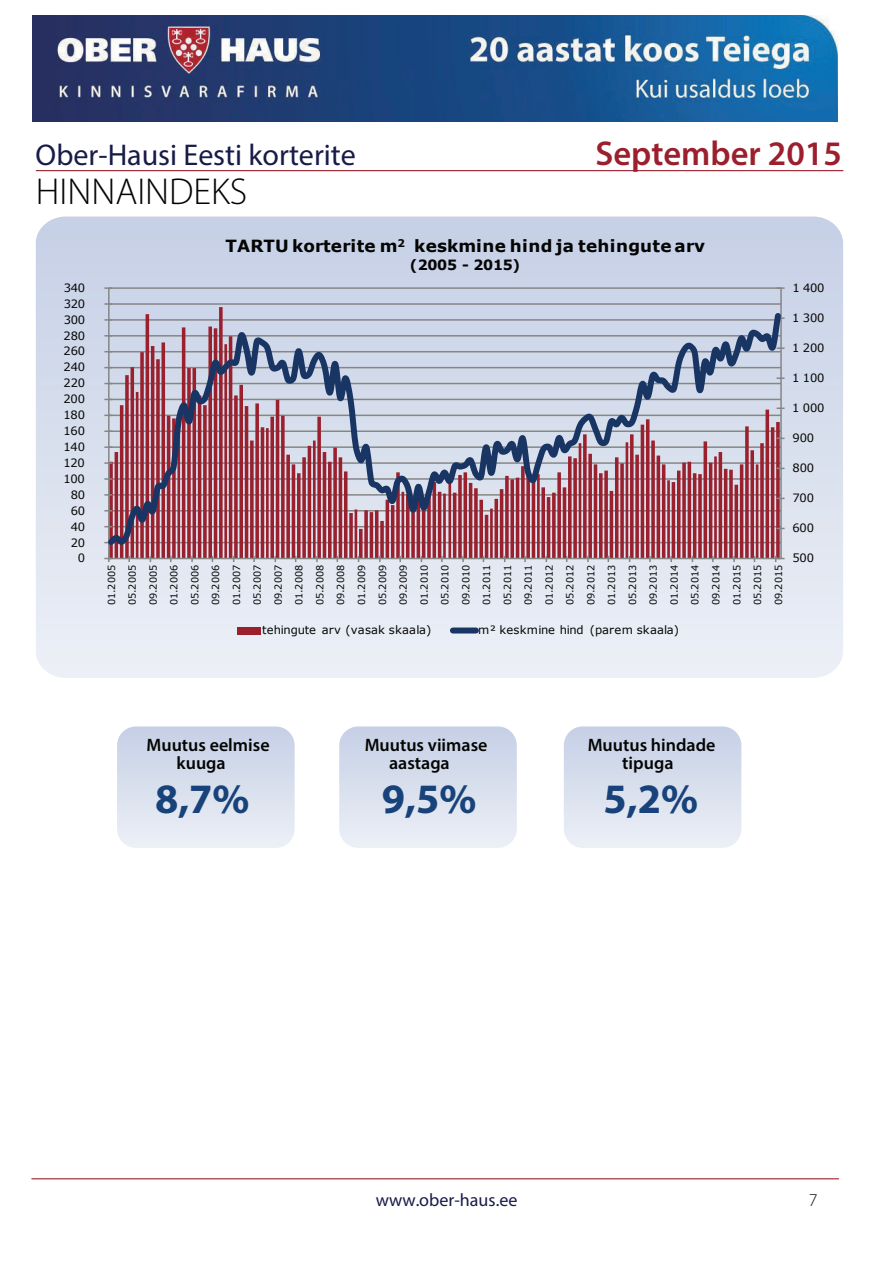
<style>
.page{position:relative;width:893px;height:1263px;background:#fff}
.page>*{position:absolute;margin:0;border:0;box-sizing:border-box;transform-origin:0 0}
.t1{font:700 42px "Myriad Pro";color:#18427a}
.t2{font:300 37.5px "Myriad Pro";color:#040503}
.t3{font:600 34.5px "Myriad Pro";color:#9b1f2d}
.t4{font:30px "Myriad Pro";color:#171b48}
.t5{font:600 18px/18px "Myriad Pro";color:#040503}
.t6{font:18px "Myriad Pro";color:#171b48}
.t7{font:300 18px "Myriad Pro";color:#040503}
.t8{font:700 16.8px "Verdana";letter-spacing:.02em;color:#050504}
.t9{font:700 14.1px "Verdana";letter-spacing:-.025em;color:#050504}
.t10{font:11.55px "Verdana";letter-spacing:-.02em;color:#050504}
.t11{font:11.55px "Verdana";letter-spacing:.015em;color:#050504}
.t12{font:9.75px/20.9px "Verdana";color:#050504;text-align:justify}
</style>
<div class="page">
<hr style="left:32px;top:1178px;width:806px;height:1px;background:#9b1f2d">
<hr style="left:36px;top:170px;width:807px;height:1px;background:#9b1f2d">
<img style="left:33px;top:15px;width:804px;height:107px">
<img style="left:36px;top:217px;width:807px;height:461px">
<hr style="left:109px;top:287px;width:672px;height:2px;background:#878686">
<hr style="left:109px;top:303px;width:672px;height:2px;background:#878686">
<svg style="left:110px;top:307px;width:669px;height:251px;background:#b67a88"></svg>
<hr style="left:780px;top:288px;width:1px;height:271px;background:#878686">
<hr style="left:108px;top:288px;width:2px;height:271px;background:#878686">
<svg style="left:104px;top:287px;width:8px;height:2px"></svg>
<hr style="left:109px;top:558px;width:672px;height:1px;background:#878686">
<svg style="left:775px;top:556px;width:9px;height:6px"></svg>
<svg style="left:104px;top:556px;width:8px;height:6px"></svg>
<svg style="left:108px;top:309px;width:673px;height:241px;background:#b398a8"></svg>
<div style="left:237px;top:627px;width:24px;height:8px;background:#9b202e"></div>
<div style="left:453px;top:628px;width:23px;height:6px;background:#193564"></div>
<h3 class="t4" style="left:36px;top:136px;width:322px">Ober-Hausi Eesti korterite</h3>
<h2 class="t2" style="left:36px;top:171px;width:213px">HINNAINDEKS</h2>
<h3 class="t3" style="left:595px;top:131px;width:248px">September 2015</h3>
<p class="t10" style="left:64px;top:280px;width:23px">340</p>
<p class="t10" style="left:64px;top:296px;width:23px">320</p>
<p class="t10" style="left:64px;top:311px;width:23px">300</p>
<p class="t10" style="left:64px;top:327px;width:23px">280</p>
<p class="t10" style="left:64px;top:343px;width:23px">260</p>
<p class="t10" style="left:64px;top:359px;width:23px">240</p>
<p class="t10" style="left:64px;top:375px;width:23px">220</p>
<p class="t10" style="left:64px;top:391px;width:23px">200</p>
<p class="t10" style="left:64px;top:407px;width:23px">180</p>
<p class="t10" style="left:63px;top:423px;width:23px">160</p>
<p class="t10" style="left:63px;top:439px;width:23px">140</p>
<p class="t10" style="left:63px;top:455px;width:23px">120</p>
<p class="t10" style="left:63px;top:471px;width:23px">100</p>
<p class="t10" style="left:71px;top:487px;width:16px">80</p>
<p class="t10" style="left:71px;top:503px;width:16px">60</p>
<p class="t10" style="left:71px;top:518px;width:16px">40</p>
<p class="t10" style="left:71px;top:534px;width:16px">20</p>
<p class="t10" style="left:78px;top:550px;width:9px">0</p>
<h3 class="t8" style="left:225px;top:234px;width:481px">TARTU korterite m<sup>2</sup> keskmine hind ja tehingute arv</h3>
<h3 class="t9" style="left:410px;top:255px;width:112px">(2005 - 2015)</h3>
<p class="t12" style="left:101px;top:605px;width:42px;rotate:-90deg">01.2005<br>05.2005<br>09.2005<br>01.2006<br>05.2006<br>09.2006<br>01.2007<br>05.2007<br>09.2007<br>01.2008<br>05.2008<br>09.2008<br>01.2009<br>05.2009<br>09.2009<br>01.2010<br>05.2010<br>09.2010<br>01.2011<br>05.2011<br>09.2011<br>01.2012<br>05.2012<br>09.2012<br>01.2013<br>05.2013<br>09.2013<br>01.2014<br>05.2014<br>09.2014<br>01.2015<br>05.2015<br>09.2015</p>
<p class="t11" style="left:262px;top:622px;width:170px">tehingute arv (vasak skaala)</p>
<p class="t11" style="left:478px;top:622px;width:202px">m² keskmine hind (parem skaala)</p>
<p class="t10" style="left:792px;top:280px;width:34px">1 400</p>
<p class="t10" style="left:792px;top:310px;width:34px">1 300</p>
<p class="t10" style="left:792px;top:340px;width:34px">1 200</p>
<p class="t10" style="left:792px;top:370px;width:34px">1 100</p>
<p class="t10" style="left:792px;top:400px;width:34px">1 000</p>
<p class="t10" style="left:792px;top:430px;width:23px">900</p>
<p class="t10" style="left:792px;top:460px;width:23px">800</p>
<p class="t10" style="left:792px;top:490px;width:23px">700</p>
<p class="t10" style="left:792px;top:520px;width:23px">600</p>
<p class="t10" style="left:792px;top:550px;width:23px">500</p>
<h3 class="t5" style="left:177px;top:736px;width:94px;text-indent:-30px">Muutus eelmise kuuga</h3>
<h3 class="t5" style="left:389px;top:736px;width:100px;text-indent:-24px">Muutus viimase aastaga</h3>
<h3 class="t5" style="left:587px;top:736px;width:129px;text-align:center">Muutus hindade tipuga</h3>
<h1 class="t1" style="left:155px;top:772px;width:96px">8,7%</h1>
<h1 class="t1" style="left:382px;top:772px;width:96px">9,5%</h1>
<h1 class="t1" style="left:603px;top:772px;width:96px">5,2%</h1>
<h3 class="t6" style="left:376px;top:1189px;width:143px">www.ober-haus.ee</h3>
<h3 class="t7" style="left:808px;top:1190px;width:10px">7</h3>
</div>
